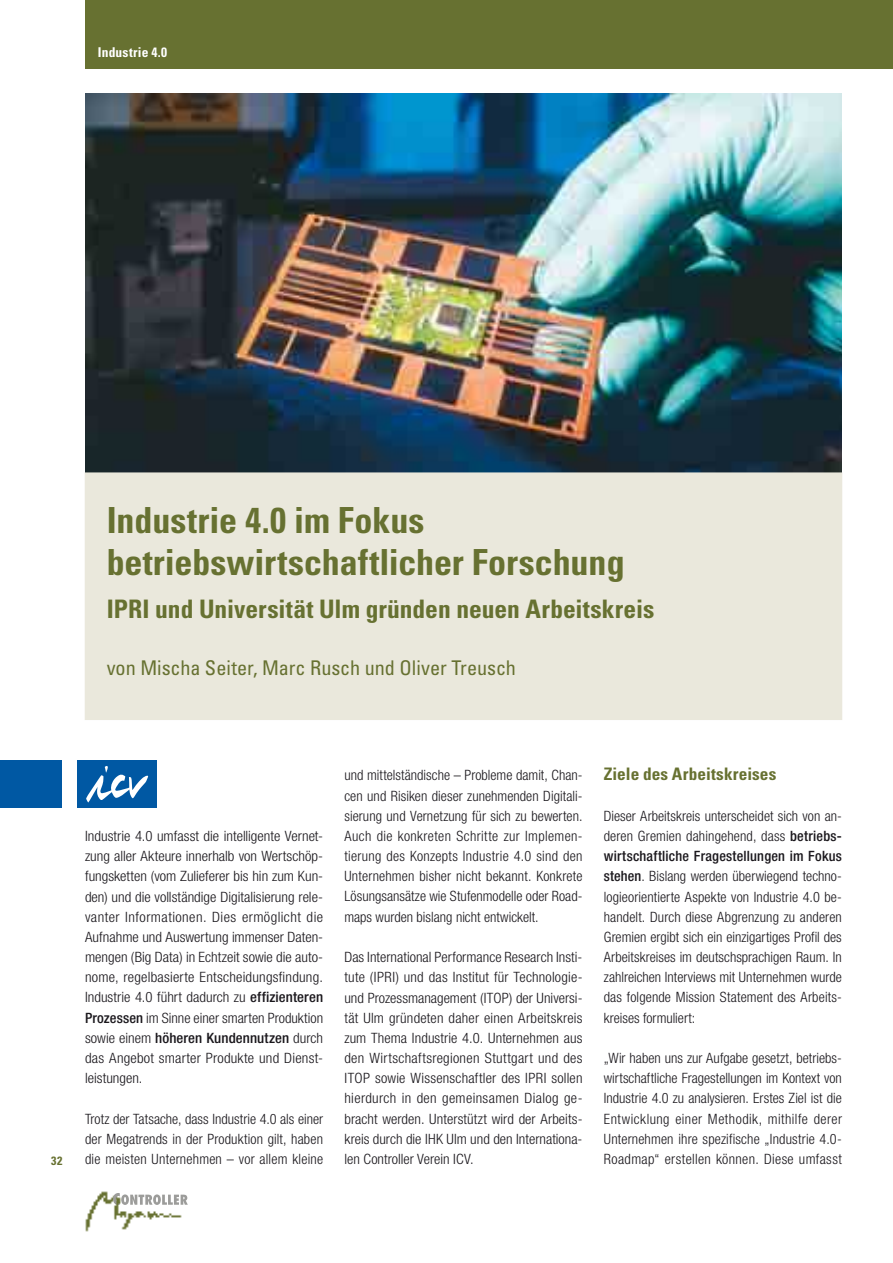
<style>
.page{position:relative;width:893px;height:1263px;background:#fff}
.page>*{position:absolute;margin:0;border:0;box-sizing:border-box;transform-origin:0 0}
.t1{font:700 condensed 36px/42px "Univers LT Std";color:#677131}
.t2{font:700 condensed 25.5px "Univers LT Std";color:#677131}
.t3{font:condensed 20.25px "Univers LT Std";color:#677131}
.t4{font:700 condensed 17.25px "Univers LT Std";letter-spacing:.005em;color:#677131}
.t5{font:300 condensed 14.25px/20.2px "Helvetica Neue LT Std";letter-spacing:.01em;color:#1a171c;text-align:justify}
.t6{font:300 condensed 14.25px/20.2px "Helvetica Neue LT Std";letter-spacing:.01em;color:#1a171c;text-align:justify;scale:1.04 1}
.t7{font:700 condensed 13.5px "Univers LT Std";letter-spacing:.015em;color:#fff}
.t8{font:700 condensed 12px "Univers LT Std";color:#677131}
.s1{font-weight:500}
</style>
<div class="page">
<img style="left:85px;top:1191px;width:96px;height:41px">
<svg style="left:113px;top:1193px;width:75px;height:12px"></svg>
<div style="left:85px;top:0;width:808px;height:68px;background:#677131"></div>
<img style="left:85px;top:94px;width:757px;height:379px">
<div style="left:85px;top:473px;width:757px;height:246px;background:#eae8dc"></div>
<div style="left:85px;top:473px;width:757px;height:247px;border:1px solid #eae8dc"></div>
<div style="left:0;top:760px;width:61px;height:47px;background:#0058a3"></div>
<div style="left:78px;top:760px;width:79px;height:47px;background:#0058a3"></div>
<svg style="left:86px;top:766px;width:63px;height:36px"></svg>
<p class="t7" style="left:98px;top:47px;width:71px">Industrie 4.0</p>
<h1 class="t1" style="left:107px;top:503px;width:519px">Industrie 4.0 im Fokus betriebswirtschaftlicher Forschung</h1>
<h2 class="t2" style="left:107px;top:599px;width:549px">IPRI und Universität Ulm gründen neuen Arbeitskreis</h2>
<h3 class="t3" style="left:107px;top:660px;width:411px">von Mischa Seiter, Marc Rusch und Oliver Treusch</h3>
<p class="t8" style="left:51px;top:1156px;width:13px">32</p>
<p class="t6" style="left:85px;top:827px;width:231px">Industrie 4.0 umfasst die intelligente Vernet&shy;zung aller Akteure innerhalb von Wertschöp&shy;fungsketten (vom Zulieferer bis hin zum Kun&shy;den) und die vollständige Digitalisierung rele&shy;vanter Informationen. Dies ermöglicht die Aufnahme und Auswertung immenser Daten&shy;mengen (Big Data) in Echtzeit sowie die auto&shy;nome, regelbasierte Entscheidungsfindung.<br>Industrie 4.0 führt dadurch zu <span class="s1">effizienteren Prozessen</span> im Sinne einer smarten Produktion sowie einem <span class="s1">höheren Kundennutzen</span> durch das Angebot smarter Produkte und Dienst&shy;leistungen.</p>
<p class="t5" style="left:85px;top:1110px;width:240px">Trotz der Tatsache, dass Industrie 4.0 als einer der Megatrends in der Produktion gilt, haben die meisten Unternehmen – vor allem kleine</p>
<p class="t5" style="left:344px;top:767px;width:240px">und mittelständische – Probleme damit, Chan&shy;cen und Risiken dieser zunehmenden Digitali&shy;sierung und Vernetzung für sich zu bewerten.<br>Auch die konkreten Schritte zur Implemen&shy;tierung des Konzepts Industrie 4.0 sind den Unternehmen bisher nicht bekannt. Konkrete Lösungsansätze wie Stufenmodelle oder Road&shy;maps wurden bislang nicht entwickelt.</p>
<p class="t5" style="left:344px;top:948px;width:240px">Das International Performance Research Insti&shy;tute (IPRI) und das Institut für Technologie&shy;und Prozessmanagement (ITOP) der Universi&shy;tät Ulm gründeten daher einen Arbeitskreis zum Thema Industrie 4.0. Unternehmen aus den Wirtschaftsregionen Stuttgart und des ITOP sowie Wissenschaftler des IPRI sollen hierdurch in den gemeinsamen Dialog ge&shy;bracht werden. Unterstützt wird der Arbeits&shy;kreis durch die IHK Ulm und den Internationa&shy;len Controller Verein ICV.</p>
<p class="t4" style="left:604px;top:768px;width:174px">Ziele des Arbeitskreises</p>
<p class="t5" style="left:604px;top:807px;width:240px">Dieser Arbeitskreis unterscheidet sich von an&shy;deren Gremien dahingehend, dass <span class="s1">betriebs&shy;wirtschaftliche Fragestellungen im Fokus stehen</span>. Bislang werden überwiegend techno&shy;logieorientierte Aspekte von Industrie 4.0 be&shy;handelt. Durch diese Abgrenzung zu anderen Gremien ergibt sich ein einzigartiges Profil des Arbeitskreises im deutschsprachigen Raum. In zahlreichen Interviews mit Unternehmen wurde das folgende Mission Statement des Arbeits&shy;kreises formuliert:</p>
<p class="t5" style="left:604px;top:1049px;width:240px">„Wir haben uns zur Aufgabe gesetzt, betriebs&shy;wirtschaftliche Fragestellungen im Kontext von Industrie 4.0 zu analysieren. Erstes Ziel ist die Entwicklung einer Methodik, mithilfe derer Unternehmen ihre spezifische „Industrie 4.0- Roadmap“ erstellen können. Diese umfasst</p>
</div>
